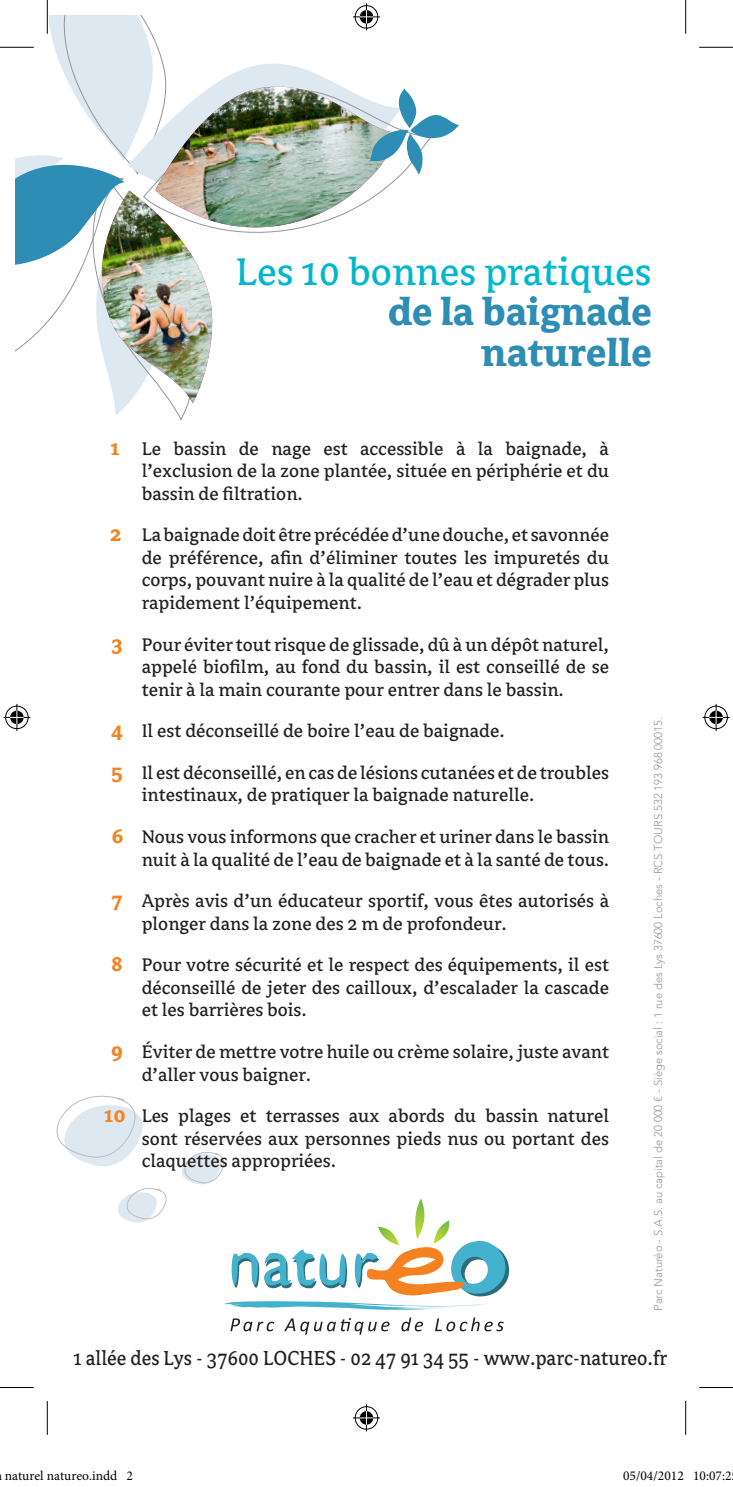
<style>
.page{position:relative;width:733px;height:1487px;background:#fff}
.page>*{position:absolute;margin:0;border:0;box-sizing:border-box;transform-origin:0 0}
.t1{font:700 42.75px/40.5px "Avance";color:#2d8db5;text-align:right}
.t2{font:22.5px "Avance";color:#231f20;scale:.93 1}
.t3{font:20.25px/22.5px "Avance";color:#231f20;text-align:justify}
.t4{font:13.5px "Minion Pro";color:#000}
.t5{font:300 11.25px "Avenir LT Std";color:#939598}
.s1{font-weight:400;color:#00b7ce}
.s2{font-weight:700;font-size:22.5px;color:#f58220}
</style>
<div class="page">
<svg style="left:56px;top:1095px;width:87px;height:71px"></svg>
<svg style="left:182px;top:1152px;width:43px;height:32px"></svg>
<svg style="left:118px;top:1188px;width:49px;height:34px"></svg>
<svg style="left:230px;top:1318px;width:44px;height:12px"></svg>
<svg style="left:284px;top:1318px;width:105px;height:16px"></svg>
<svg style="left:401px;top:1317px;width:22px;height:13px"></svg>
<svg style="left:435px;top:1317px;width:68px;height:13px"></svg>
<svg style="left:224px;top:1199px;width:285px;height:110px"></svg>
<hr style="left:0;top:47px;width:34px;height:1px;background:#000">
<hr style="left:699px;top:47px;width:33px;height:1px;background:#000">
<hr style="left:0;top:1386px;width:34px;height:1px;background:#000">
<hr style="left:699px;top:1386px;width:33px;height:1px;background:#000">
<hr style="left:47px;top:0;width:1px;height:34px;background:#000">
<hr style="left:47px;top:1400px;width:1px;height:34px;background:#000">
<hr style="left:685px;top:0;width:1px;height:34px;background:#000">
<hr style="left:685px;top:1400px;width:1px;height:34px;background:#000">
<svg style="left:15px;top:3px;width:444px;height:417px"></svg>
<svg style="left:353px;top:1404px;width:27px;height:26px"></svg>
<svg style="left:3px;top:703px;width:27px;height:27px"></svg>
<svg style="left:702px;top:703px;width:27px;height:27px"></svg>
<div style="left:622px;top:1470px;width:7px;height:10px;border:1px solid #fff;border-radius:50%"></div>
<svg style="left:624px;top:1470px;width:5px;height:10px"></svg>
<p class="t1" style="left:236px;top:251px;width:417px"><span class="s1">Les 10 bonnes pratiques </span>de la baignade naturelle</p>
<p class="t3" style="left:142px;top:437px;width:468px;text-indent:-32px"><span class="s2">1</span> Le bassin de nage est accessible à la baignade, à l’exclusion de la zone plantée, située en périphérie et du bassin de filtration.</p>
<p class="t3" style="left:142px;top:524px;width:468px;text-indent:-32px"><span class="s2">2</span> La baignade doit être précédée d’une douche, et savonnée de préférence, afin d’éliminer toutes les impuretés du corps, pouvant nuire à la qualité de l’eau et dégrader plus rapidement l’équipement.</p>
<p class="t3" style="left:142px;top:633px;width:468px;text-indent:-31px"><span class="s2">3</span> Pour éviter tout risque de glissade, dû à un dépôt naturel, appelé biofilm, au fond du bassin, il est conseillé de se tenir à la main courante pour entrer dans le bassin.</p>
<p class="t3" style="left:111px;top:720px;width:395px"><span class="s2">4</span> Il est déconseillé de boire l’eau de baignade.</p>
<p class="t3" style="left:142px;top:761px;width:469px;text-indent:-31px"><span class="s2">5</span> Il est déconseillé, en cas de lésions cutanées et de troubles intestinaux, de pratiquer la baignade naturelle.</p>
<p class="t3" style="left:112px;top:825px;width:498px;text-align:right"><span class="s2">6</span> Nous vous informons que cracher et uriner dans le bassin nuit à la qualité de l’eau de baignade et à la santé de tous.</p>
<p class="t3" style="left:142px;top:890px;width:468px;text-indent:-31px"><span class="s2">7</span> Après avis d’un éducateur sportif, vous êtes autorisés à plonger dans la zone des 2 m de profondeur.</p>
<p class="t3" style="left:142px;top:954px;width:468px;text-indent:-31px"><span class="s2">8</span> Pour votre sécurité et le respect des équipements, il est déconseillé de jeter des cailloux, d’escalader la cascade et les barrières bois.</p>
<p class="t3" style="left:142px;top:1040px;width:468px;text-indent:-31px"><span class="s2">9</span> Éviter de mettre votre huile ou crème solaire, juste avant d’aller vous baigner.</p>
<p class="t3" style="left:142px;top:1105px;width:468px;text-indent:-38px"><span class="s2">10</span> Les plages et terrasses aux abords du bassin naturel sont réservées aux personnes pieds nus ou portant des claquettes appropriées.</p>
<p class="t5" style="left:651px;top:1310px;width:595px;rotate:-90deg">Parc Naturéo - S.A.S. au capital de 20 000 € - Siège social : 1 rue des Lys 37600 Loches - RCS TOURS 532 193 968 00015.</p>
<p class="t2" style="left:73px;top:1345px;width:639px">1 allée des Lys - 37600 LOCHES - 02 47 91 34 55 - www.parc-natureo.fr</p>
<p class="t4" style="left:5px;top:1466px;width:130px">naturel natureo.indd 2</p>
<p class="t4" style="left:622px;top:1466px;width:110px">05/04/2012 10:07:2</p>
</div>
